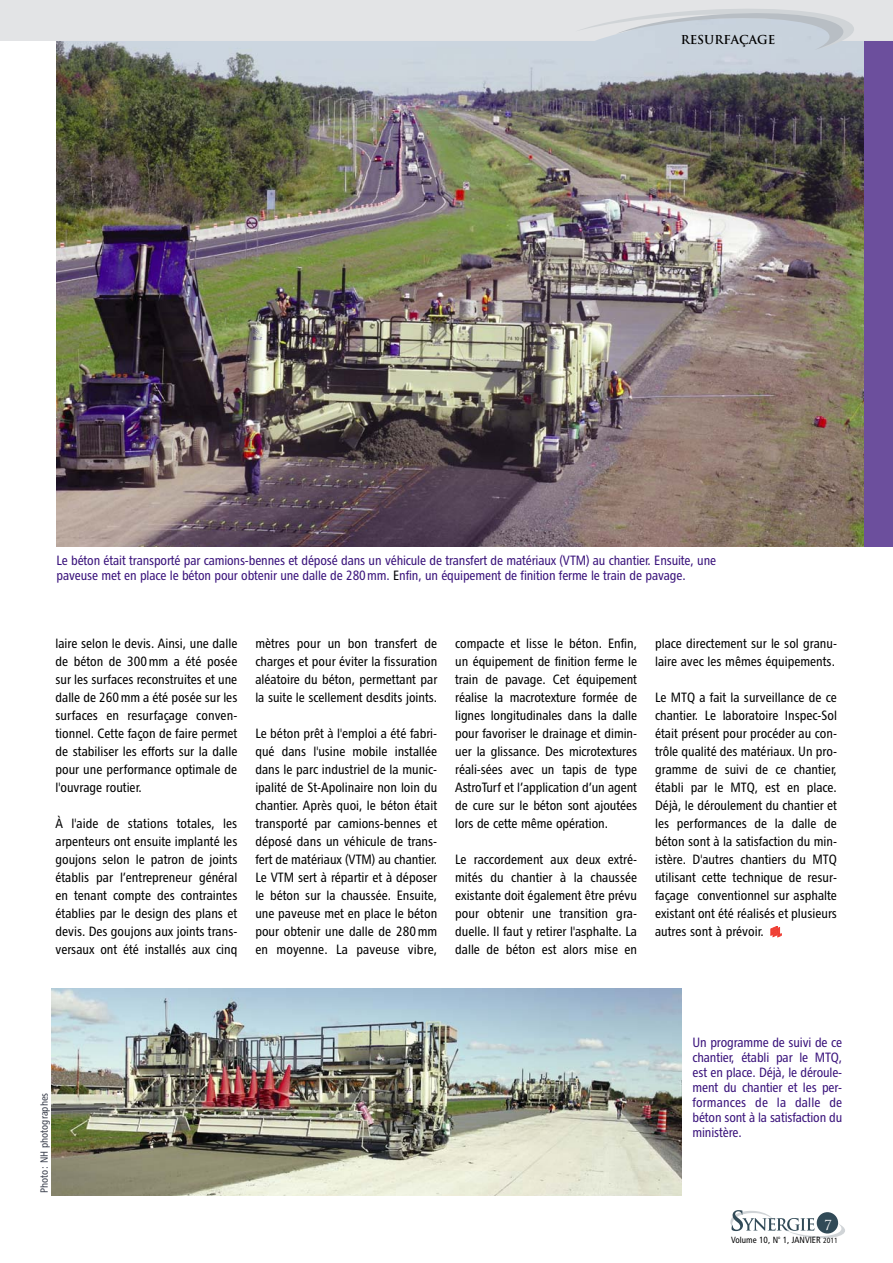
<style>
.page{position:relative;width:893px;height:1263px;background:#fff}
.page>*{position:absolute;margin:0;border:0;box-sizing:border-box;transform-origin:0 0}
.t1{font:13.5px/18px "Chaloult Cond";color:#000;text-align:justify}
.t2{font:13.5px/15px "Chaloult Cond";letter-spacing:-.01em;color:#3b147c;text-align:justify}
.t3{font:13.5px "Trajan";color:#fff}
.t4{font:700 12px "Trajan";color:#000}
.t5{font:10.5px "Chaloult Cond";color:#3d424f}
.t6{font:9px "Chaloult Cond";color:#000}
.s1{color:#000}
.s2{font-size:7.5px}
</style>
<div class="page">
<img style="left:56px;top:50px;width:808px;height:497px">
<svg style="left:730px;top:1210px;width:115px;height:28px"></svg>
<div style="left:817px;top:1212px;width:21px;height:21px;background:#314a57;border-radius:50%"></div>
<img style="left:52px;top:988px;width:630px;height:207px">
<div style="left:864px;top:9px;width:29px;height:538px;background:#6c4f9d"></div>
<svg style="left:0;top:0;width:893px;height:50px;background:#dadde1"></svg>
<svg style="left:771px;top:926px;width:10px;height:11px"></svg>
<p class="t4" style="left:681px;top:33px;width:96px">RESURFAÇAGE</p>
<p class="t2" style="left:57px;top:554px;width:661px">Le béton était transporté par camions-bennes et déposé dans un véhicule de transfert de matériaux (VTM) au chantier. Ensuite, une paveuse met en place le béton pour obtenir une dalle de 280mm. <span class="s1">E</span>nfin, un équipement de finition ferme le train de pavage.</p>
<p class="t1" style="left:55px;top:636px;width:183px">laire selon le devis. Ainsi, une dalle de béton de 300 mm a été posée sur les surfaces reconstruites et une dalle de 260 mm a été posée sur les surfaces en resurfaçage conven&shy;tionnel. Cette façon de faire permet de stabiliser les efforts sur la dalle pour une performance optimale de l'ouvrage routier.</p>
<p class="t1" style="left:55px;top:816px;width:183px">À l'aide de stations totales, les arpenteurs ont ensuite implanté les goujons selon le patron de joints établis par l’entrepreneur général en tenant compte des contraintes établies par le design des plans et devis. Des goujons aux joints trans&shy;versaux ont été installés aux cinq</p>
<p class="t1" style="left:255px;top:636px;width:183px">mètres pour un bon transfert de charges et pour éviter la fissuration aléatoire du béton, permettant par la suite le scellement desdits joints.</p>
<p class="t1" style="left:255px;top:726px;width:183px">Le béton prêt à l'emploi a été fabri - qué dans l'usine mobile installée dans le parc industriel de la munic&shy;ipalité de St-Apolinaire non loin du chantier. Après quoi, le béton était transporté par camions-bennes et déposé dans un véhicule de trans&shy;fert de matériaux (VTM) au chantier.<br>Le VTM sert à répartir et à déposer le béton sur la chaussée. Ensuite, une paveuse met en place le béton pour obtenir une dalle de 280 mm en moyenne. La paveuse vibre,</p>
<p class="t1" style="left:455px;top:636px;width:183px">compacte et lisse le béton. Enfin, un équipement de finition ferme le train de pavage. Cet équipement réalise la macrotexture formée de lignes longitudinales dans la dalle pour favoriser le drainage et dimin&shy;uer la glissance. Des microtextures réali-sées avec un tapis de type AstroTurf et l’application d’un agent de cure sur le béton sont ajoutées lors de cette même opération.</p>
<p class="t1" style="left:455px;top:852px;width:183px">Le raccordement aux deux extré - mités du chantier à la chaussée existante doit également être prévu pour obtenir une transition gra&shy;duelle. Il faut y retirer l'asphalte. La dalle de béton est alors mise en</p>
<p class="t1" style="left:655px;top:636px;width:183px">place directement sur le sol granu&shy;laire avec les mêmes équipements.</p>
<p class="t1" style="left:655px;top:690px;width:183px">Le MTQ a fait la surveillance de ce chantier. Le laboratoire Inspec-Sol était présent pour procéder au con&shy;trôle qualité des matériaux. Un pro&shy;gramme de suivi de ce chantier, établi par le MTQ, est en place.<br>Déjà, le déroulement du chantier et les performances de la dalle de béton sont à la satisfaction du min&shy;istère. D'autres chantiers du MTQ utilisant cette technique de resur&shy;façage conventionnel sur asphalte existant ont été réalisés et plusieurs autres sont à prévoir.</p>
<p class="t5" style="left:41px;top:1193px;width:102px;rotate:-90deg">Photo: NH photographes</p>
<p class="t2" style="left:693px;top:1036px;width:151px">Un programme de suivi de ce chantier, établi par le MTQ, est en place. Déjà, le déroule&shy;ment du chantier et les per&shy;formances de la dalle de béton sont à la satisfaction du ministère.</p>
<p class="t3" style="left:825px;top:1217px;width:9px">7</p>
<p class="t6" style="left:731px;top:1236px;width:108px">Volume 10, N<sup>o</sup> 1, JANVIER <span class="s2">2011</span></p>
</div>
